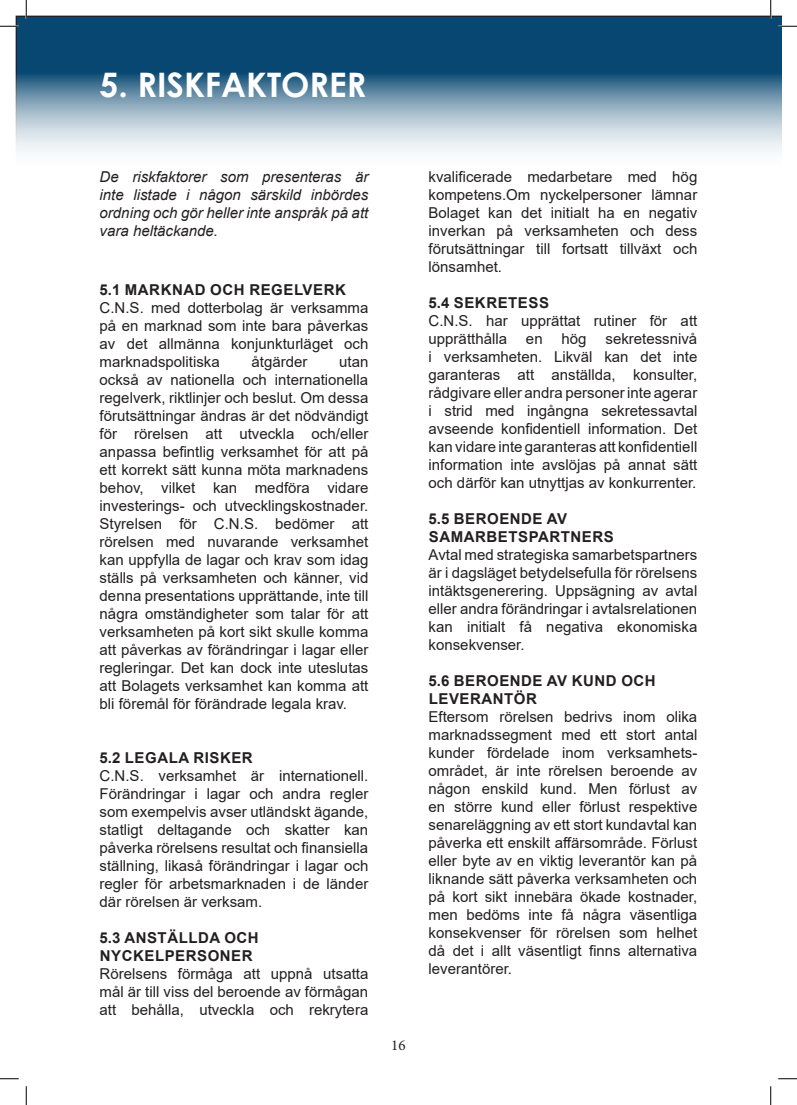
<style>
.page{position:relative;width:797px;height:1105px;background:#fff}
.page>*{position:absolute;margin:0;border:0;box-sizing:border-box;transform-origin:0 0}
.t1{font:700 33.75px "Century Gothic";color:#fff}
.t2{font:15px/18px "Arial";color:#231f20;text-align:justify}
.t3{font:700 15px/18px "Arial";letter-spacing:.035em;color:#231f20}
.t4{font:italic 15px/18px "Arial";color:#231f20}
.t5{font:15px "Minion Pro";color:#231f20}
</style>
<div class="page">
<svg style="left:16px;top:16px;width:765px;height:136px;background:#5c85a0"></svg>
<svg style="left:0;top:25px;width:19px;height:2px"></svg>
<svg style="left:778px;top:25px;width:19px;height:2px"></svg>
<svg style="left:0;top:1078px;width:19px;height:1px"></svg>
<svg style="left:778px;top:1078px;width:19px;height:1px"></svg>
<svg style="left:25px;top:0;width:2px;height:19px"></svg>
<svg style="left:25px;top:1086px;width:2px;height:19px"></svg>
<svg style="left:770px;top:0;width:1px;height:19px"></svg>
<svg style="left:770px;top:1086px;width:1px;height:19px"></svg>
<p class="t1" style="left:100px;top:60px;width:268px">5. RISKFAKTORER</p>
<p class="t4" style="left:100px;top:168px;width:270px">De riskfaktorer som presenteras är inte listade i någon särskild inbördes</p>
<p class="t4" style="left:100px;top:204px;width:270px">ordning och gör heller inte anspråk på att vara heltäckande.</p>
<p class="t3" style="left:100px;top:280px;width:248px">5.1 MARKNAD OCH REGELVERK</p>
<p class="t2" style="left:100px;top:298px;width:270px">C.N.S. med dotterbolag är verksamma på en marknad som inte bara påverkas av det allmänna konjunkturläget och marknadspolitiska</p>
<p class="t2" style="left:251px;top:352px;width:57px">åtgärder</p>
<p class="t2" style="left:100px;top:352px;width:270px;text-indent:239px">utan också av nationella och internationella regelverk, riktlinjer och beslut. Om dessa förutsättningar ändras är det nödvändigt för rörelsen att utveckla och/eller anpassa befintlig verksamhet för att på ett korrekt sätt kunna möta marknadens behov, vilket kan medföra vidare investerings- och utvecklingskostnader.<br>Styrelsen för C.N.S. bedömer att rörelsen med nuvarande verksamhet kan uppfylla de lagar och krav som idag ställs på verksamheten och känner, vid denna presentations upprättande, inte till några omständigheter som talar för att verksamheten på kort sikt skulle komma att påverkas av förändringar i lagar eller regleringar. Det kan dock inte uteslutas att Bolagets verksamhet kan komma att bli föremål för förändrade legala krav.</p>
<p class="t3" style="left:100px;top:748px;width:155px">5.2 LEGALA RISKER</p>
<p class="t2" style="left:100px;top:766px;width:270px">C.N.S. verksamhet är internationell.<br>Förändringar i lagar och andra regler som exempelvis avser utländskt ägande, statligt deltagande och skatter kan påverka rörelsens resultat och finansiella ställning, likaså förändringar i lagar och regler för arbetsmarknaden i de länder där rörelsen är verksam.</p>
<p class="t3" style="left:100px;top:928px;width:161px">5.3 ANSTÄLLDA OCH<br>NYCKELPERSONER</p>
<p class="t2" style="left:100px;top:964px;width:270px">Rörelsens förmåga att uppnå utsatta mål är till viss del beroende av förmågan att behålla, utveckla och rekrytera</p>
<p class="t5" style="left:391px;top:1035px;width:16px">16</p>
<p class="t2" style="left:428px;top:168px;width:270px">kvalificerade medarbetare med hög kompetens.Om nyckelpersoner lämnar Bolaget kan det initialt ha en negativ inverkan på verksamheten och dess förutsättningar till fortsatt tillväxt och lönsamhet.</p>
<p class="t3" style="left:428px;top:294px;width:122px">5.4 SEKRETESS</p>
<p class="t2" style="left:428px;top:312px;width:270px">C.N.S. har upprättat rutiner för att upprätthålla</p>
<p class="t2" style="left:428px;top:330px;width:270px;text-indent:177px">sekretessnivå i verksamheten. Likväl kan det inte garanteras att anställda, konsulter, rådgivare eller andra personer inte agerar i strid med ingångna sekretessavtal avseende konfidentiell information. Det kan vidare inte garanteras att konfidentiell information inte avslöjas på annat sätt och därför kan utnyttjas av konkurrenter.</p>
<p class="t3" style="left:428px;top:510px;width:187px">5.5 BEROENDE AV<br>SAMARBETSPARTNERS</p>
<p class="t2" style="left:428px;top:546px;width:270px">Avtal med strategiska samarbetspartners är i dagsläget betydelsefulla för rörelsens intäktsgenerering. Uppsägning av avtal eller andra förändringar i avtalsrelationen kan initialt få negativa ekonomiska konsekvenser.</p>
<p class="t3" style="left:428px;top:672px;width:229px">5.6 BEROENDE AV KUND OCH<br>LEVERANTÖR</p>
<p class="t2" style="left:428px;top:708px;width:270px">Eftersom rörelsen bedrivs inom olika</p>
<p class="t2" style="left:428px;top:726px;width:270px">marknadssegment med ett stort antal</p>
<p class="t2" style="left:428px;top:744px;width:270px">kunder fördelade inom verksamhets-</p>
<p class="t2" style="left:428px;top:762px;width:270px">området, är inte rörelsen beroende av någon enskild kund. Men förlust av en större kund eller förlust respektive senareläggning av ett stort kundavtal kan påverka ett enskilt affärsområde. Förlust eller byte av en viktig leverantör kan på liknande sätt påverka verksamheten och på kort sikt innebära ökade kostnader, men bedöms inte få några väsentliga konsekvenser för rörelsen som helhet då det i allt väsentligt finns alternativa leverantörer.</p>
<p class="t2" style="left:526px;top:330px;width:18px">en</p>
<p class="t2" style="left:561px;top:330px;width:27px">hög</p>
</div>
